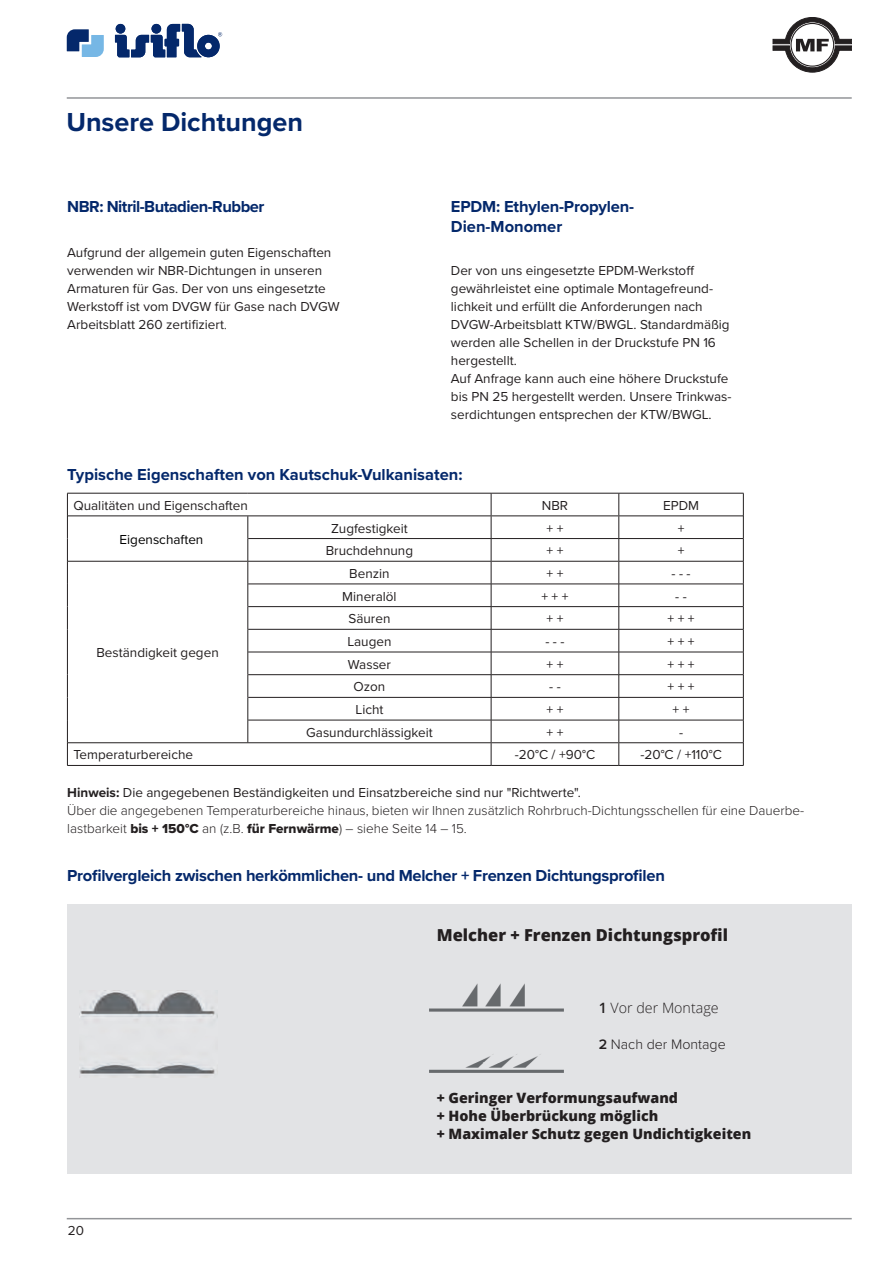
<style>
.page{position:relative;width:893px;height:1263px;background:#fff}
.page>*{position:absolute;margin:0;border:0;box-sizing:border-box;transform-origin:0 0}
.t1{font:700 27px "Lnktxc Proxima Nova";color:#04286b}
.t2{font:700 16.5px/19.8px "Lnktxc Proxima Nova";letter-spacing:-.015em;color:#04286b}
.t3{font:800 16.5px "Xndcch Open Sans";color:#231f20}
.t4{font:800 14.25px/18px "Fpmjsy Open Sans";color:#231f20}
.t5{font:300 14.25px "Nsswwp Proxima Nova";color:#231f20}
.t6{font:300 14.25px "Tpnxqv Open Sans";color:#231f20}
.t7{font:13.5px/18px "Llsntw Proxima Nova";color:#231f20}
.t8{font:300 13.5px/18px "Nsswwp Proxima Nova";color:#231f20}
.t9{font:13.5px "Llsntw Proxima Nova";color:#000}
.s1{font-family:"Tpnxqv Open Sans";font-weight:300;font-size:14.25px}
.s2{color:#fff}
.s3{font-family:"Lnktxc Proxima Nova";font-weight:700}
.s4{font-family:"Wbwygd Proxima Nova Extrabld";font-weight:400}
.s5{font-family:"Nsdvsv Open Sans";font-weight:600}
.s6{font-family:"Wvxfpm Proxima Nova";font-weight:600}
</style>
<div class="page">
<svg style="left:67px;top:29px;width:37px;height:28px"></svg>
<svg style="left:115px;top:24px;width:107px;height:33px"></svg>
<hr style="left:67px;top:97px;width:785px;height:2px;background:#939598">
<hr style="left:67px;top:1218px;width:785px;height:1px;background:#939598">
<div style="left:67px;top:904px;width:785px;height:270px;background:#e2e3e5"></div>
<hr style="left:248px;top:584px;width:243px;height:1px;background:#231f20">
<hr style="left:248px;top:606px;width:243px;height:1px;background:#231f20">
<hr style="left:248px;top:629px;width:243px;height:1px;background:#231f20">
<hr style="left:248px;top:652px;width:243px;height:1px;background:#231f20">
<hr style="left:248px;top:674px;width:243px;height:1px;background:#231f20">
<hr style="left:248px;top:697px;width:243px;height:1px;background:#231f20">
<hr style="left:248px;top:720px;width:243px;height:1px;background:#231f20">
<hr style="left:619px;top:765px;width:124px;height:1px;background:#231f20">
<hr style="left:619px;top:538px;width:124px;height:1px;background:#231f20">
<hr style="left:67px;top:493px;width:181px;height:1px;background:#231f20">
<hr style="left:248px;top:493px;width:243px;height:1px;background:#231f20">
<hr style="left:491px;top:493px;width:128px;height:1px;background:#231f20">
<hr style="left:68px;top:515px;width:423px;height:1px;background:#231f20">
<hr style="left:491px;top:515px;width:128px;height:1px;background:#231f20">
<hr style="left:619px;top:493px;width:124px;height:1px;background:#231f20">
<hr style="left:619px;top:515px;width:124px;height:1px;background:#231f20">
<hr style="left:248px;top:561px;width:243px;height:1px;background:#231f20">
<hr style="left:248px;top:538px;width:243px;height:1px;background:#231f20">
<hr style="left:491px;top:538px;width:128px;height:1px;background:#231f20">
<hr style="left:491px;top:561px;width:128px;height:1px;background:#231f20">
<hr style="left:619px;top:561px;width:124px;height:1px;background:#231f20">
<hr style="left:619px;top:742px;width:124px;height:1px;background:#231f20">
<hr style="left:491px;top:584px;width:128px;height:1px;background:#231f20">
<hr style="left:619px;top:584px;width:124px;height:1px;background:#231f20">
<hr style="left:491px;top:606px;width:128px;height:1px;background:#231f20">
<hr style="left:619px;top:606px;width:124px;height:1px;background:#231f20">
<hr style="left:491px;top:629px;width:128px;height:1px;background:#231f20">
<hr style="left:619px;top:629px;width:124px;height:1px;background:#231f20">
<hr style="left:491px;top:652px;width:128px;height:1px;background:#231f20">
<hr style="left:619px;top:652px;width:124px;height:1px;background:#231f20">
<hr style="left:491px;top:674px;width:128px;height:1px;background:#231f20">
<hr style="left:619px;top:674px;width:124px;height:1px;background:#231f20">
<hr style="left:491px;top:697px;width:128px;height:1px;background:#231f20">
<hr style="left:619px;top:697px;width:124px;height:1px;background:#231f20">
<hr style="left:491px;top:720px;width:128px;height:1px;background:#231f20">
<hr style="left:619px;top:720px;width:124px;height:1px;background:#231f20">
<svg style="left:743px;top:493px;width:1px;height:272px"></svg>
<svg style="left:491px;top:493px;width:1px;height:272px"></svg>
<hr style="left:67px;top:765px;width:424px;height:1px;background:#231f20">
<hr style="left:491px;top:765px;width:128px;height:1px;background:#231f20">
<hr style="left:491px;top:742px;width:128px;height:1px;background:#231f20">
<svg style="left:618px;top:493px;width:1px;height:272px"></svg>
<hr style="left:68px;top:561px;width:180px;height:1px;background:#231f20">
<svg style="left:247px;top:516px;width:1px;height:226px"></svg>
<hr style="left:68px;top:742px;width:423px;height:1px;background:#231f20">
<svg style="left:67px;top:493px;width:1px;height:272px"></svg>
<img style="left:80px;top:990px;width:135px;height:86px">
<img style="left:429px;top:983px;width:135px;height:90px">
<img style="left:437px;top:1013px;width:54px;height:1px">
<svg style="left:545px;top:1013px;width:18px;height:1px"></svg>
<img style="left:491px;top:1049px;width:54px;height:1px">
<svg style="left:773px;top:17px;width:79px;height:55px"></svg>
<h1 class="t1" style="left:66px;top:102px;width:238px">Unsere Dichtungen</h1>
<p class="t2" style="left:67px;top:196px;width:199px">NBR: Nitril-Butadien-Rubber</p>
<p class="t7" style="left:67px;top:243px;width:274px">Aufgrund der allgemein guten Eigenschaften verwenden wir NBR-Dichtungen in unseren Armaturen für Gas. Der von uns eingesetzte Werkstoff ist vom DVGW für Gase nach DVGW Arbeitsblatt 260 zertifiziert<span class="s1">.</span></p>
<p class="t2" style="left:451px;top:196px;width:185px">EPDM: Ethylen-Propylen-<br>Dien-Monomer</p>
<p class="t7" style="left:451px;top:261px;width:282px">Der von uns eingesetzte EPDM-Werkstoff gewährleistet eine optimale Montagefreund&shy;lichkeit und erfüllt die Anforderungen nach DVGW-Arbeitsblatt KTW/BWGL. Standardmäßig werden alle Schellen in der Druckstufe PN 16 hergestellt.<br>Auf Anfrage kann auch eine höhere Druckstufe bis PN 25 hergestellt werden. Unsere Trinkwas&shy;serdichtungen entsprechen der KTW/BWGL.</p>
<p class="t2" style="left:67px;top:464px;width:397px">Typische Eigenschaften von Kautschuk-Vulkanisaten:</p>
<p class="t7" style="left:73px;top:496px;width:176px">Qualitäten und Eigenschaften</p>
<p class="t7" style="left:542px;top:496px;width:28px">NBR</p>
<p class="t7" style="left:663px;top:496px;width:37px">EPDM</p>
<p class="t9" style="left:112px;top:529px;width:93px"><span class="s2">E</span>Eigenschaften</p>
<p class="t7" style="left:331px;top:518px;width:78px">Zugfestigkeit</p>
<p class="t7" style="left:546px;top:518px;width:18px">+ +</p>
<p class="t7" style="left:678px;top:518px;width:8px">+</p>
<p class="t7" style="left:326px;top:541px;width:89px">Bruchdehnung</p>
<p class="t7" style="left:546px;top:541px;width:18px">+ +</p>
<p class="t7" style="left:678px;top:541px;width:8px">+</p>
<p class="t7" style="left:96px;top:643px;width:124px">Beständigkeit gegen</p>
<p class="t7" style="left:349px;top:564px;width:42px">Benzin</p>
<p class="t7" style="left:546px;top:564px;width:18px">+ +</p>
<p class="t7" style="left:671px;top:564px;width:21px">- - -</p>
<p class="t7" style="left:342px;top:586px;width:56px">Mineralöl</p>
<p class="t7" style="left:541px;top:586px;width:29px">+ + +</p>
<p class="t7" style="left:675px;top:586px;width:13px">- -</p>
<p class="t7" style="left:348px;top:609px;width:43px">Säuren</p>
<p class="t7" style="left:546px;top:609px;width:18px">+ +</p>
<p class="t7" style="left:667px;top:609px;width:29px">+ + +</p>
<p class="t7" style="left:347px;top:632px;width:46px">Laugen</p>
<p class="t7" style="left:545px;top:632px;width:21px">- - -</p>
<p class="t7" style="left:667px;top:632px;width:29px">+ + +</p>
<p class="t7" style="left:348px;top:655px;width:45px">Wasser</p>
<p class="t7" style="left:546px;top:655px;width:18px">+ +</p>
<p class="t7" style="left:667px;top:655px;width:29px">+ + +</p>
<p class="t7" style="left:354px;top:677px;width:33px">Ozon</p>
<p class="t7" style="left:549px;top:677px;width:13px">- -</p>
<p class="t7" style="left:667px;top:677px;width:29px">+ + +</p>
<p class="t7" style="left:355px;top:700px;width:30px">Licht</p>
<p class="t7" style="left:546px;top:700px;width:18px">+ +</p>
<p class="t7" style="left:673px;top:700px;width:18px">+ +</p>
<p class="t7" style="left:306px;top:723px;width:128px">Gasundurchlässigkeit</p>
<p class="t7" style="left:546px;top:723px;width:18px">+ +</p>
<p class="t7" style="left:679px;top:723px;width:6px">-</p>
<p class="t7" style="left:73px;top:745px;width:121px">Temperaturbereiche</p>
<p class="t7" style="left:515px;top:745px;width:82px">-20°C / +90°C</p>
<p class="t7" style="left:640px;top:745px;width:83px">-20°C / +110°C</p>
<p class="t7" style="left:67px;top:783px;width:515px"><span class="s3">Hinweis:</span> Die angegebenen Beständigkeiten und Einsatzbereiche sind nur "Richtwerte".</p>
<p class="t8" style="left:67px;top:801px;width:738px">Über die angegebenen Temperaturbereiche hinaus, bieten wir Ihnen zusätzlich Rohrbruch-Dichtungsschellen für eine Dauerbe&shy;lastbarkeit <span class="s4">bis + 150°C</span> an (z.B. <span class="s4">für Fernwärme</span>) – siehe Seite 14 – 15.</p>
<p class="t2" style="left:67px;top:865px;width:599px">Profilvergleich zwischen herkömmlichen- und Melcher + Frenzen Dichtungsprofilen</p>
<p class="t3" style="left:437px;top:923px;width:293px">Melcher + Frenzen Dichtungsprofil</p>
<p class="t6" style="left:599px;top:998px;width:121px"><span class="s5">1</span> Vor der Montage</p>
<p class="t5" style="left:599px;top:1034px;width:129px"><span class="s6">2</span> Nach der Montage</p>
<p class="t7" style="left:68px;top:1220px;width:18px">20</p>
<p class="t4" style="left:437px;top:1088px;width:316px">+ Geringer Verformungsaufwand<br>+ Hohe Überbrückung möglich<br>+ Maximaler Schutz gegen Undichtigkeiten</p>
</div>
